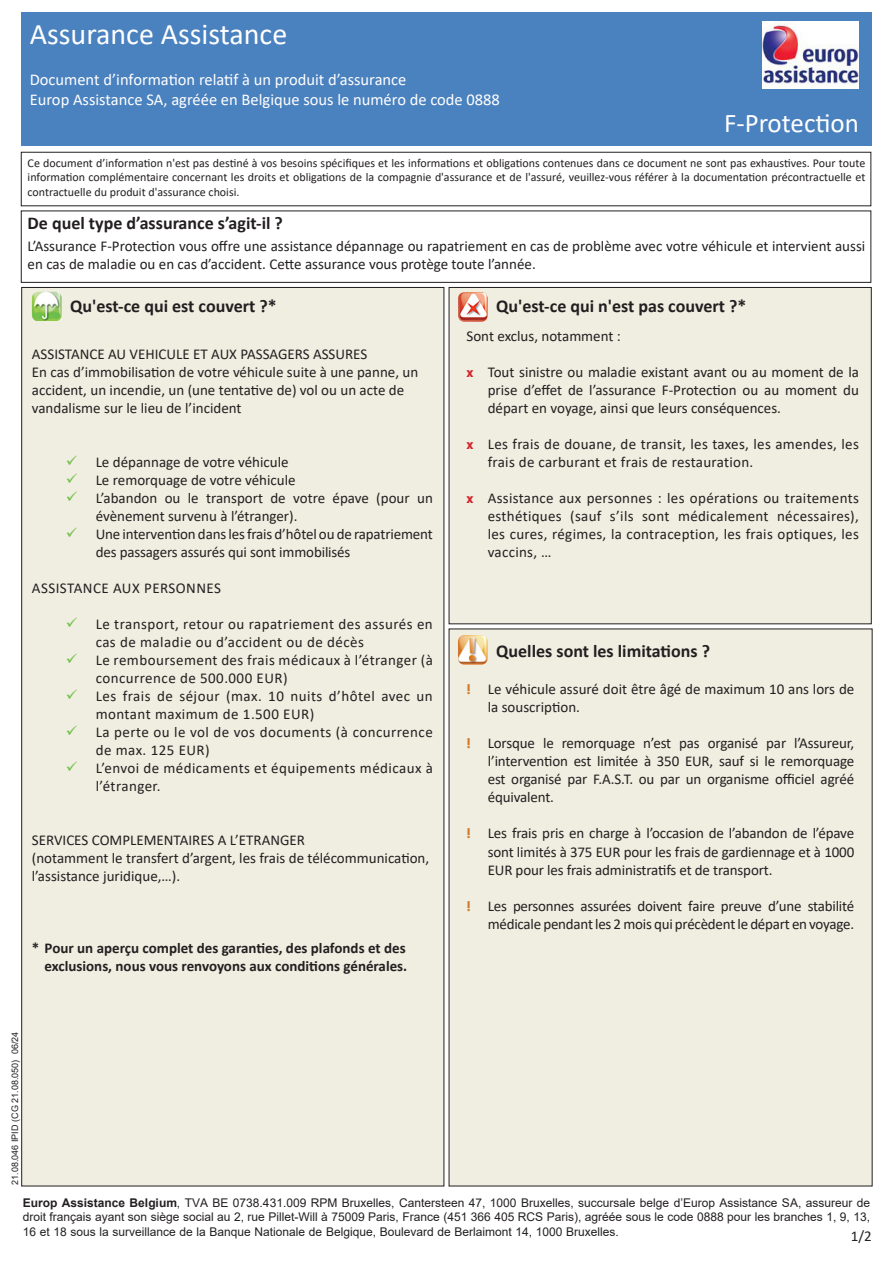
<style>
.page{position:relative;width:893px;height:1263px;background:#fff}
.page>*{position:absolute;margin:0;border:0;box-sizing:border-box;transform-origin:0 0}
.t1{font:30px "Calibri";color:#fff}
.t2{font:27px "Calibri";color:#fff}
.t3{font:700 18px "Calibri";color:#231f20}
.t4{font:16.5px "Calibri";color:#fff}
.t5{font:15px/18px "Calibri";color:#231f20}
.t6{font:15px/18px "Calibri";letter-spacing:.03em;color:#231f20}
.t7{font:700 15px/18px "Calibri";color:#231f20;text-align:right}
.t8{font:15px/18px "Calibri";letter-spacing:.02em;color:#231f20}
.Normaal{font:12px/14.4px "Arial";color:#231f20;text-align:justify}
.t9{font:12px/14.4px "Calibri";color:#231f20;text-align:justify}
.Normaal-2{font:9px "Arial";color:#231f20}
.s1{font-family:"Tw Cen";font-weight:800;font-stretch:condensed;color:#d1232a}
.s2{color:#75c04b}
.s3{font-family:"Tw Cen";font-weight:800;font-stretch:condensed;color:#d4792a}
.s4{font-weight:700}
</style>
<div class="page">
<div style="left:21px;top:13px;width:851px;height:133px;background:#4a81bf"></div>
<div style="left:21px;top:152px;width:850px;height:54px;border:1px solid #231f20"></div>
<div style="left:21px;top:210px;width:850px;height:73px;border:1px solid #231f20"></div>
<div style="left:21px;top:287px;width:423px;height:899px;background:#efeee1;border:1px solid #231f20"></div>
<div style="left:449px;top:287px;width:423px;height:337px;background:#efeee1;border:1px solid #231f20"></div>
<img style="left:32px;top:292px;width:30px;height:29px">
<img style="left:458px;top:292px;width:30px;height:30px">
<div style="left:449px;top:628px;width:424px;height:558px;background:#efeee1"></div>
<img style="left:458px;top:635px;width:30px;height:30px">
<img style="left:762px;top:21px;width:97px;height:67px">
<p class="t1" style="left:30px;top:13px;width:259px">Assurance Assistance</p>
<p class="t4" style="left:30px;top:68px;width:378px">Document d’information relatif à un produit d’assurance</p>
<p class="t4" style="left:30px;top:88px;width:472px">Europ Assistance SA, agréée en Belgique sous le numéro de code 0888</p>
<p class="t2" style="left:724px;top:104px;width:136px">F-Protection</p>
<p class="t9" style="left:28px;top:156px;width:839px">Ce document d’information n'est pas destiné à vos besoins spécifiques et les informations et obligations contenues dans ce document ne sont pas exhaustives. Pour toute information complémentaire concernant les droits et obligations de la compagnie d'assurance et de l'assuré, veuillez-vous référer à la documentation précontractuelle et contractuelle du produit d'assurance choisi.</p>
<p class="t3" style="left:28px;top:210px;width:257px">De quel type d’assurance s’agit-il ?</p>
<p class="t5" style="left:28px;top:237px;width:839px">L’Assurance F-Protection vous offre une assistance dépannage ou rapatriement en cas de problème avec votre véhicule et intervient aussi en cas de maladie ou en cas d’accident. Cette assurance vous protège toute l’année.</p>
<p class="t3" style="left:70px;top:293px;width:208px">Qu'est-ce qui est couvert ?*</p>
<p class="t3" style="left:496px;top:294px;width:252px">Qu'est-ce qui n'est pas couvert ?*</p>
<p class="t5" style="left:32px;top:345px;width:337px">ASSISTANCE AU VEHICULE ET AUX PASSAGERS ASSURES</p>
<p class="t5" style="left:32px;top:363px;width:388px">En cas d’immobilisation de votre véhicule suite à une panne, un accident, un incendie, un (une tentative de) vol ou un acte de vandalisme sur le lieu de l’incident</p>
<p class="t5" style="left:466px;top:327px;width:156px">Sont exclus, notamment :</p>
<p class="t5" style="left:488px;top:363px;width:373px;text-align:justify;text-indent:-21px"><span class="s1">x</span> Tout sinistre ou maladie existant avant ou au moment de la prise d’effet de l’assurance F‐Protection ou au moment du départ en voyage, ainsi que leurs conséquences.</p>
<p class="t8" style="left:488px;top:435px;width:373px;text-indent:-21px"><span class="s1">x</span> Les frais de douane, de transit, les taxes, les amendes, les frais de carburant et frais de restauration.</p>
<p class="t5" style="left:488px;top:489px;width:373px;text-align:justify;text-indent:-21px"><span class="s1">x</span> Assistance aux personnes : les opérations ou traitements esthétiques (sauf s’ils sont médicalement nécessaires), les cures, régimes, la contraception, les frais optiques, les vaccins, …</p>
<p class="t5" style="left:66px;top:453px;width:224px"><span class="s2">✓</span> Le dépannage de votre véhicule</p>
<p class="t5" style="left:66px;top:471px;width:231px"><span class="s2">✓</span> Le remorquage de votre véhicule</p>
<p class="t5" style="left:96px;top:489px;width:339px;text-indent:-30px"><span class="s2">✓</span> L’abandon ou le transport de votre épave (pour un évènement survenu à l’étranger).</p>
<p class="t5" style="left:96px;top:525px;width:339px;text-indent:-30px"><span class="s2">✓</span> Une intervention dans les frais d’hôtel ou de rapatriement des passagers assurés qui sont immobilisés</p>
<p class="t6" style="left:32px;top:579px;width:191px">ASSISTANCE AUX PERSONNES</p>
<p class="t6" style="left:96px;top:615px;width:339px;text-indent:-30px"><span class="s2">✓</span> Le transport, retour ou rapatriement des assurés en cas de maladie ou d’accident ou de décès</p>
<p class="t6" style="left:96px;top:651px;width:339px;text-indent:-30px"><span class="s2">✓</span> Le remboursement des frais médicaux à l’étranger (à concurrence de 500.000 EUR)</p>
<p class="t6" style="left:96px;top:687px;width:339px;text-indent:-30px"><span class="s2">✓</span> Les frais de séjour (max. 10 nuits d’hôtel avec un montant maximum de 1.500 EUR)</p>
<p class="t6" style="left:96px;top:723px;width:339px;text-indent:-30px"><span class="s2">✓</span> La perte ou le vol de vos documents (à concurrence de max. 125 EUR)</p>
<p class="t6" style="left:96px;top:759px;width:339px;text-indent:-30px"><span class="s2">✓</span> L’envoi de médicaments et équipements médicaux à l’étranger.</p>
<p class="t3" style="left:496px;top:638px;width:215px">Quelles sont les limitations ?</p>
<p class="t5" style="left:488px;top:680px;width:368px;text-indent:-21px"><span class="s3">!</span> Le véhicule assuré doit être âgé de maximum 10 ans lors de la souscription.</p>
<p class="t5" style="left:488px;top:734px;width:368px;text-align:justify;text-indent:-21px"><span class="s3">!</span> Lorsque le remorquage n’est pas organisé par l’Assureur, l’intervention est limitée à 350 EUR, sauf si le remorquage est organisé par F.A.S.T. ou par un organisme officiel agréé équivalent.</p>
<p class="t5" style="left:488px;top:824px;width:368px;text-align:justify;text-indent:-21px"><span class="s3">!</span> Les frais pris en charge à l’occasion de l’abandon de l’épave sont limités à 375 EUR pour les frais de gardiennage et à 1000<br>EUR pour les frais administratifs et de transport.</p>
<p class="t5" style="left:466px;top:896px;width:389px;text-align:right"><span class="s3">!</span> Les personnes assurées doivent faire preuve d’une stabilité médicale pendant les 2 mois qui précèdent le départ en voyage.</p>
<p class="t5" style="left:32px;top:831px;width:275px">SERVICES COMPLEMENTAIRES A L’ETRANGER</p>
<p class="t5" style="left:32px;top:849px;width:399px">(notamment le transfert d’argent, les frais de télécommunication, l’assistance juridique,…).</p>
<p class="t7" style="left:32px;top:939px;width:377px">* Pour un aperçu complet des garanties, des plafonds et des exclusions, nous vous renvoyons aux conditions générales.</p>
<p class="Normaal-2" style="left:9px;top:1185px;width:155px;rotate:-90deg">21.08.046 IPID (CG 21.08.050) 06/24</p>
<p class="Normaal" style="left:23px;top:1195px;width:849px"><span class="s4">Europ Assistance Belgium</span>, TVA BE 0738.431.009 RPM Bruxelles, Cantersteen 47, 1000 Bruxelles, succursale belge d’Europ Assistance SA, assureur de droit français ayant son siège social au 2, rue Pillet-Will à 75009 Paris, France (451 366 405 RCS Paris), agréée sous le code 0888 pour les branches 1, 9, 13, 16 et 18 sous la surveillance de la Banque Nationale de Belgique, Boulevard de Berlaimont 14, 1000 Bruxelles.</p>
<p class="t5" style="left:851px;top:1226px;width:22px">1/2</p>
</div>
